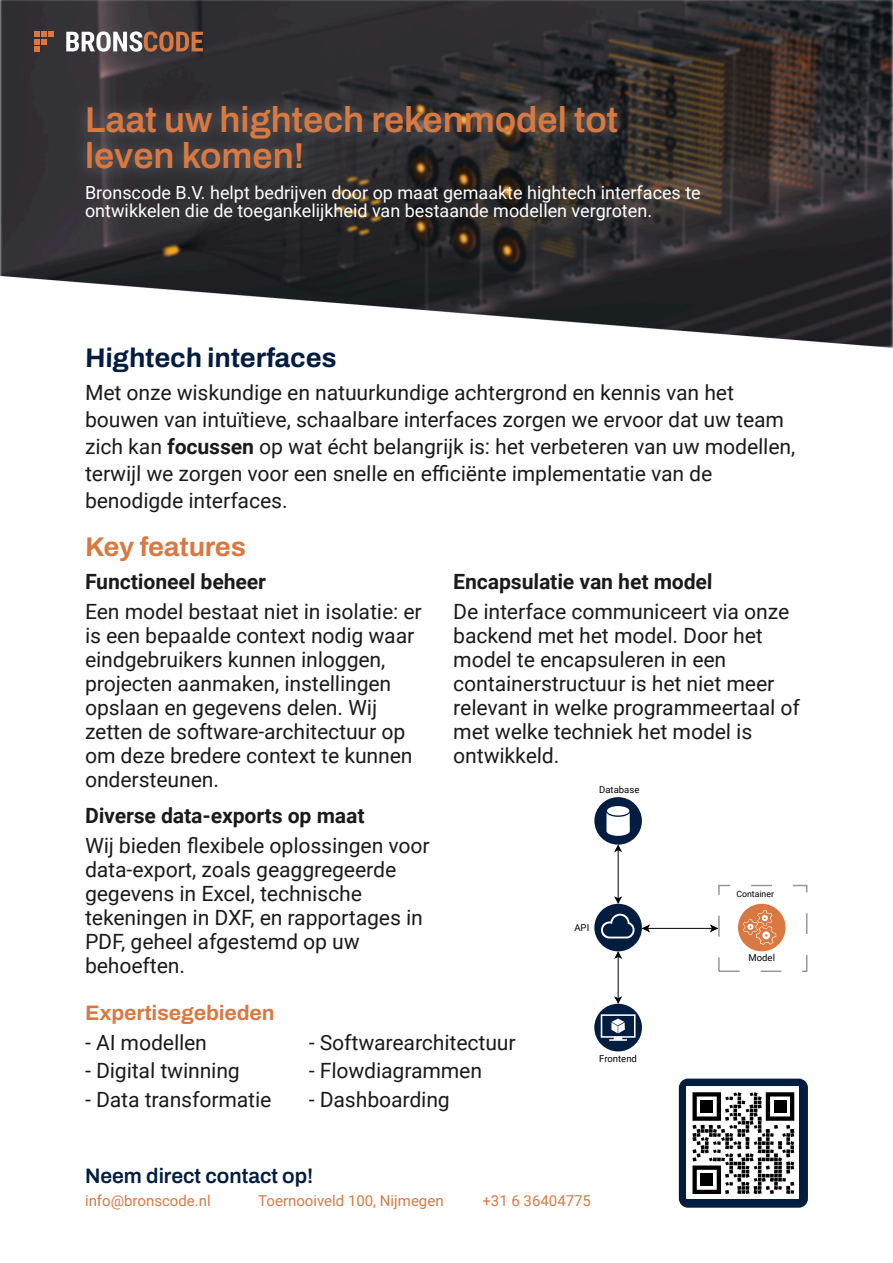
<style>
.page{position:relative;width:893px;height:1263px;background:#fff}
.page>*{position:absolute;margin:0;border:0;box-sizing:border-box;transform-origin:0 0}
.t1{font:600 36px "Archivo";color:#d97941}
.t2{font:700 27px "Archivo";color:#021d40}
.t3{font:700 27px "Archivo";color:#d97941}
.t4{font:21px "Roboto";color:#1a1a1a}
.t5{font:700 21px "Roboto";color:#1a1a1a}
.t6{font:600 21px "Archivo";color:#021d40}
.t7{font:700 21px "Archivo";color:#d97941}
.t8{font:18px "Roboto";color:#fff}
.t9{font:15px "Roboto";color:#d97941}
.t10{font:9.45px "Roboto";color:#000}
.t11{font:8.7px "Roboto";color:#000}
.s1{font-weight:700}
</style>
<div class="page">
<div style="left:594px;top:1004px;width:48px;height:47px;background:#021d40;border-radius:50%"></div>
<div style="left:601px;top:1014px;width:34px;height:24px;border:2px solid #fff"></div>
<svg style="left:609px;top:1018px;width:18px;height:23px"></svg>
<div style="left:594px;top:797px;width:48px;height:48px;background:#021d40;border-radius:50%"></div>
<div style="left:607px;top:806px;width:22px;height:9px;background:#fff;border-radius:50%"></div>
<svg style="left:606px;top:812px;width:24px;height:24px"></svg>
<svg style="left:738px;top:903px;width:48px;height:49px"></svg>
<hr style="left:618px;top:956px;width:1px;height:42px;background:#000">
<svg style="left:614px;top:995px;width:8px;height:9px"></svg>
<svg style="left:614px;top:951px;width:8px;height:8px"></svg>
<hr style="left:647px;top:928px;width:65px;height:1px;background:#000">
<svg style="left:709px;top:924px;width:9px;height:9px"></svg>
<svg style="left:642px;top:924px;width:9px;height:9px"></svg>
<hr style="left:618px;top:850px;width:1px;height:50px;background:#000">
<svg style="left:613px;top:844px;width:10px;height:9px"></svg>
<svg style="left:614px;top:896px;width:8px;height:8px"></svg>
<div style="left:594px;top:904px;width:48px;height:47px;background:#021d40;border-radius:50%"></div>
<svg style="left:601px;top:913px;width:34px;height:25px"></svg>
<div style="left:718px;top:885px;width:89px;height:87px;border:1px dashed #919191"></div>
<img style="left:0;top:0;width:893px;height:347px">
<svg style="left:66px;top:31px;width:137px;height:21px"></svg>
<svg style="left:34px;top:31px;width:20px;height:21px"></svg>
<img style="left:71px;top:93px;width:561px;height:91px">
<div style="left:679px;top:1078px;width:129px;height:130px;background:#021d40;border-radius:9px"></div>
<div style="left:687px;top:1086px;width:112px;height:112px;background:#fff"></div>
<svg style="left:692px;top:1092px;width:102px;height:102px"></svg>
<div style="left:701px;top:1100px;width:12px;height:12px;background:#000"></div>
<div style="left:774px;top:1100px;width:12px;height:12px;background:#000"></div>
<div style="left:701px;top:1174px;width:12px;height:12px;background:#000"></div>
<p class="t1" style="left:85px;top:101px;width:535px">Laat uw hightech rekenmodel tot</p>
<p class="t1" style="left:85px;top:137px;width:221px">leven komen!</p>
<p class="t8" style="left:85px;top:185px;width:617px">Bronscode B.V. helpt bedrijven door op maat gemaakte hightech interfaces te</p>
<p class="t8" style="left:85px;top:203px;width:568px">ontwikkelen die de toegankelijkheid van bestaande modellen vergroten.</p>
<p class="t2" style="left:85px;top:343px;width:254px">Hightech interfaces</p>
<p class="t4" style="left:85px;top:384px;width:650px">Met onze wiskundige en natuurkundige achtergrond en kennis van het</p>
<p class="t4" style="left:85px;top:411px;width:701px">bouwen van intuïtieve, schaalbare interfaces zorgen we ervoor dat uw team</p>
<p class="t4" style="left:85px;top:438px;width:712px">zich kan <span class="s1">focussen</span> op wat écht belangrijk is: het verbeteren van uw modellen,</p>
<p class="t4" style="left:85px;top:465px;width:629px">terwijl we zorgen voor een snelle en efficiënte implementatie van de</p>
<p class="t4" style="left:85px;top:492px;width:204px">benodigde interfaces.</p>
<p class="t3" style="left:85px;top:532px;width:163px">Key features</p>
<p class="t5" style="left:85px;top:573px;width:183px">Functioneel beheer</p>
<p class="t4" style="left:85px;top:603px;width:338px">Een model bestaat niet in isolatie: er</p>
<p class="t4" style="left:85px;top:627px;width:331px">is een bepaalde context nodig waar</p>
<p class="t4" style="left:85px;top:651px;width:302px">eindgebruikers kunnen inloggen,</p>
<p class="t4" style="left:85px;top:675px;width:308px">projecten aanmaken, instellingen</p>
<p class="t4" style="left:85px;top:699px;width:293px">opslaan en gegevens delen. Wij</p>
<p class="t4" style="left:85px;top:723px;width:322px">zetten de software-architectuur op</p>
<p class="t4" style="left:85px;top:747px;width:329px">om deze bredere context te kunnen</p>
<p class="t4" style="left:85px;top:771px;width:136px">ondersteunen.</p>
<p class="t5" style="left:85px;top:807px;width:281px">Diverse data-exports op maat</p>
<p class="t4" style="left:85px;top:837px;width:346px">Wij bieden flexibele oplossingen voor</p>
<p class="t4" style="left:85px;top:861px;width:313px">data-export, zoals geaggregeerde</p>
<p class="t4" style="left:85px;top:885px;width:279px">gegevens in Excel, technische</p>
<p class="t4" style="left:85px;top:909px;width:340px">tekeningen in DXF, en rapportages in</p>
<p class="t4" style="left:85px;top:933px;width:276px">PDF, geheel afgestemd op uw</p>
<p class="t4" style="left:85px;top:957px;width:102px">behoeften.</p>
<p class="t7" style="left:85px;top:1002px;width:191px">Expertisegebieden</p>
<p class="t5" style="left:453px;top:573px;width:261px">Encapsulatie van het model</p>
<p class="t4" style="left:453px;top:603px;width:338px">De interface communiceert via onze</p>
<p class="t4" style="left:453px;top:627px;width:311px">backend met het model. Door het</p>
<p class="t4" style="left:453px;top:651px;width:275px">model te encapsuleren in een</p>
<p class="t4" style="left:453px;top:675px;width:323px">containerstructuur is het niet meer</p>
<p class="t4" style="left:453px;top:699px;width:348px">relevant in welke programmeertaal of</p>
<p class="t4" style="left:453px;top:723px;width:301px">met welke techniek het model is</p>
<p class="t4" style="left:453px;top:747px;width:108px">ontwikkeld.</p>
<p class="t10" style="left:599px;top:786px;width:42px">Database</p>
<p class="t10" style="left:574px;top:924px;width:16px">API</p>
<p class="t11" style="left:736px;top:890px;width:39px">Container</p>
<p class="t10" style="left:748px;top:954px;width:28px">Model</p>
<p class="t4" style="left:85px;top:1034px;width:124px">- AI modellen</p>
<p class="t4" style="left:85px;top:1062px;width:157px">- Digital twinning</p>
<p class="t4" style="left:85px;top:1091px;width:188px">- Data transformatie</p>
<p class="t4" style="left:309px;top:1034px;width:209px">- Softwarearchitectuur</p>
<p class="t4" style="left:309px;top:1062px;width:175px">- Flowdiagrammen</p>
<p class="t4" style="left:309px;top:1091px;width:143px">- Dashboarding</p>
<p class="t10" style="left:599px;top:1055px;width:39px">Frontend</p>
<p class="t6" style="left:85px;top:1165px;width:230px">Neem direct contact op!</p>
<p class="t9" style="left:85px;top:1194px;width:127px">info@bronscode.nl</p>
<p class="t9" style="left:258px;top:1194px;width:187px">Toernooiveld 100, Nijmegen</p>
<p class="t9" style="left:482px;top:1194px;width:110px">+31 6 36404775</p>
</div>
